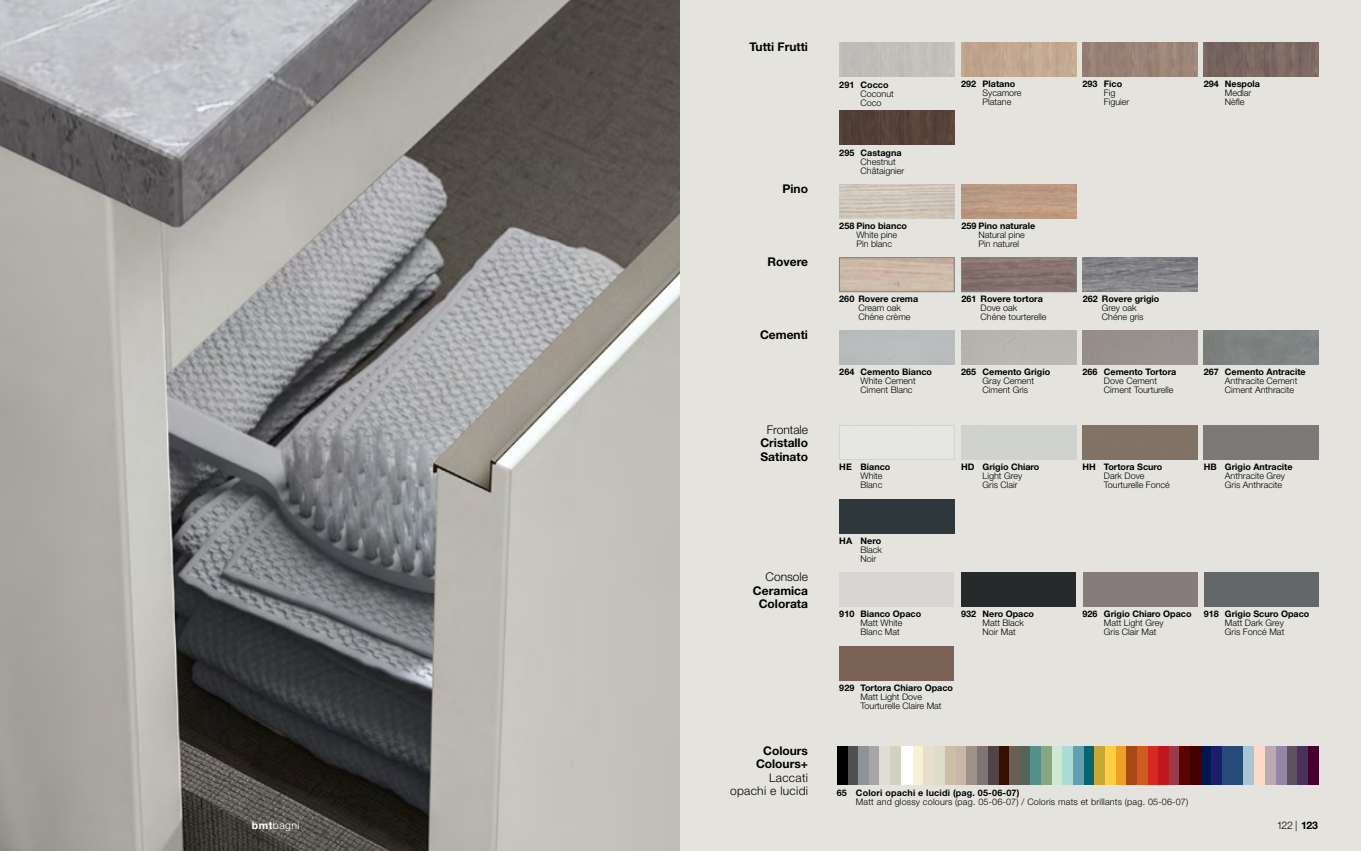
<style>
.page{position:relative;width:1361px;height:851px;background:#fff}
.page>*{position:absolute;margin:0;border:0;box-sizing:border-box;transform-origin:0 0}
.t1{font:700 12px/13.5px "Helvetica Neue LT Std";color:#000;text-align:center}
.t2{font:300 12px/13.5px "Helvetica Neue LT Std";letter-spacing:.025em;color:#000;text-align:right}
.t3{font:300 12px "Helvetica Neue LT Std";color:#000}
.t4{font:300 10.5px "Helvetica Neue LT Std";letter-spacing:.04em;color:#fff}
.t5{font:300 10.5px "Helvetica Neue LT Std";color:#000}
.t6{font:300 9px/9px "Helvetica Neue LT Std";color:#000}
.t7{font:700 9px "Helvetica Neue LT Std";color:#000}
.t8{font:300 9px "Helvetica Neue LT Std";letter-spacing:.02em;color:#000}
.t9{font:700 9px "Helvetica Neue LT Std";letter-spacing:.02em;color:#000}
.s1{font-weight:700}
</style>
<div class="page">
<img style="left:0;top:0;width:680px;height:850px">
<div style="left:680px;top:0;width:681px;height:850px;background:#e4e3dd"></div>
<img style="left:839px;top:111px;width:115px;height:34px">
<img style="left:961px;top:43px;width:115px;height:34px">
<img style="left:1082px;top:43px;width:115px;height:34px">
<img style="left:1203px;top:43px;width:115px;height:34px">
<div style="left:839px;top:425px;width:115px;height:34px;border:1px solid #d1d3d4"></div>
<div style="left:839px;top:499px;width:115px;height:34px;background:#2e383c"></div>
<div style="left:839px;top:572px;width:115px;height:34px;background:#d7d6d4"></div>
<div style="left:839px;top:646px;width:115px;height:34px;background:#7b6257"></div>
<div style="left:961px;top:572px;width:115px;height:34px;background:#272a2a"></div>
<div style="left:1082px;top:572px;width:115px;height:34px;background:#877c7c"></div>
<div style="left:1203px;top:572px;width:115px;height:34px;background:#646769"></div>
<img style="left:1082px;top:257px;width:115px;height:34px">
<div style="left:839px;top:257px;width:115px;height:35px;border:1px solid #808285"></div>
<div style="left:961px;top:257px;width:115px;height:35px;border:1px solid #808285"></div>
<div style="left:901px;top:746px;width:12px;height:38px;background:#fff"></div>
<div style="left:847px;top:746px;width:11px;height:38px;background:#515050"></div>
<div style="left:1147px;top:746px;width:11px;height:38px;background:#d92823"></div>
<div style="left:998px;top:746px;width:11px;height:38px;background:#380e00"></div>
<div style="left:1297px;top:746px;width:10px;height:38px;background:#4a325c"></div>
<div style="left:837px;top:746px;width:10px;height:38px;background:#000"></div>
<div style="left:1136px;top:746px;width:11px;height:38px;background:#d15a20"></div>
<div style="left:987px;top:746px;width:11px;height:38px;background:#514346"></div>
<div style="left:1286px;top:746px;width:11px;height:38px;background:#605163"></div>
<div style="left:858px;top:746px;width:11px;height:38px;background:#8d9399"></div>
<div style="left:1158px;top:746px;width:10px;height:38px;background:#c0171f"></div>
<div style="left:1009px;top:746px;width:11px;height:38px;background:#686054"></div>
<div style="left:1307px;top:746px;width:11px;height:38px;background:#45002e"></div>
<div style="left:890px;top:746px;width:11px;height:38px;background:#d3d1c0"></div>
<div style="left:1190px;top:746px;width:11px;height:38px;background:#400"></div>
<div style="left:1041px;top:746px;width:11px;height:38px;background:#86a781"></div>
<div style="left:869px;top:746px;width:10px;height:38px;background:#a9a5a7"></div>
<div style="left:1169px;top:746px;width:10px;height:38px;background:#983c4b"></div>
<div style="left:1020px;top:746px;width:10px;height:38px;background:#556358"></div>
<div style="left:1201px;top:746px;width:10px;height:38px;background:#00174b"></div>
<div style="left:1052px;top:746px;width:10px;height:38px;background:#cfe8d2"></div>
<div style="left:879px;top:746px;width:11px;height:38px;background:#deddd8"></div>
<div style="left:1179px;top:746px;width:11px;height:38px;background:#590304"></div>
<div style="left:1030px;top:746px;width:11px;height:38px;background:#548f8a"></div>
<div style="left:913px;top:746px;width:10px;height:38px;background:#f9f1d6"></div>
<div style="left:1211px;top:746px;width:11px;height:38px;background:#191f6b"></div>
<div style="left:1062px;top:746px;width:11px;height:38px;background:#abddd6"></div>
<div style="left:923px;top:746px;width:11px;height:38px;background:#e7dfcb"></div>
<div style="left:1222px;top:746px;width:11px;height:38px;background:#264b78"></div>
<div style="left:1073px;top:746px;width:11px;height:38px;background:#60a0b0"></div>
<div style="left:934px;top:746px;width:11px;height:38px;background:#dfdccc"></div>
<div style="left:1233px;top:746px;width:10px;height:38px;background:#264b78"></div>
<div style="left:1084px;top:746px;width:10px;height:38px;background:#076473"></div>
<div style="left:955px;top:746px;width:11px;height:38px;background:#c9b7a5"></div>
<div style="left:1254px;top:746px;width:11px;height:38px;background:#fddac6"></div>
<div style="left:1105px;top:746px;width:11px;height:38px;background:#ffce43"></div>
<div style="left:966px;top:746px;width:11px;height:38px;background:#9e9386"></div>
<div style="left:1265px;top:746px;width:10px;height:38px;background:#bca9b1"></div>
<div style="left:1116px;top:746px;width:10px;height:38px;background:#eea129"></div>
<div style="left:977px;top:746px;width:10px;height:38px;background:#7f7574"></div>
<div style="left:1275px;top:746px;width:11px;height:38px;background:#9685a5"></div>
<div style="left:1126px;top:746px;width:10px;height:38px;background:#ab4915"></div>
<div style="left:945px;top:746px;width:10px;height:38px;background:#cbbfa8"></div>
<div style="left:1243px;top:746px;width:11px;height:38px;background:#a9c4d4"></div>
<div style="left:1094px;top:746px;width:11px;height:38px;background:#c7a834"></div>
<h1 class="t1" style="left:749px;top:40px;width:60px">Tutti Frutti</h1>
<h1 class="t1" style="left:782px;top:181px;width:27px">Pino</h1>
<h1 class="t1" style="left:767px;top:255px;width:42px">Rovere</h1>
<h1 class="t1" style="left:760px;top:327px;width:49px">Cementi</h1>
<h1 class="t3" style="left:767px;top:422px;width:43px">Frontale</h1>
<h1 class="t1" style="left:760px;top:436px;width:49px;text-align:left">Cristallo<br>Satinato</h1>
<h1 class="t3" style="left:765px;top:569px;width:44px">Console</h1>
<h1 class="t1" style="left:753px;top:583px;width:57px">Ceramica<br>Colorata</h1>
<h1 class="t1" style="left:756px;top:743px;width:54px">Colours<br>Colours+</h1>
<h1 class="t2" style="left:730px;top:770px;width:79px">Laccati opachi e lucidi</h1>
<p class="t7" style="left:839px;top:79px;width:51px">291 Cocco</p>
<p class="t6" style="left:860px;top:89px;width:35px">Coconut<br>Coco</p>
<p class="t7" style="left:961px;top:78px;width:55px">292 Platano</p>
<p class="t6" style="left:982px;top:88px;width:41px">Sycamore<br>Platane</p>
<p class="t7" style="left:839px;top:147px;width:64px">295 Castagna</p>
<p class="t6" style="left:860px;top:157px;width:45px">Chestnut<br>Châtaignier</p>
<p class="t7" style="left:839px;top:220px;width:69px">258 Pino bianco</p>
<p class="t6" style="left:856px;top:230px;width:42px">White pine<br>Pin blanc</p>
<p class="t7" style="left:961px;top:220px;width:75px">259 Pino naturale</p>
<p class="t6" style="left:978px;top:230px;width:48px">Natural pine<br>Pin naturel</p>
<p class="t7" style="left:839px;top:293px;width:80px">260 Rovere crema</p>
<p class="t6" style="left:858px;top:303px;width:54px">Cream oak<br>Chéne crème</p>
<p class="t7" style="left:961px;top:293px;width:83px">261 Rovere tortora</p>
<p class="t6" style="left:980px;top:303px;width:67px">Dove oak<br>Chéne tourterelle</p>
<p class="t7" style="left:839px;top:366px;width:94px">264 Cemento Bianco</p>
<p class="t6" style="left:860px;top:376px;width:57px">White Cement<br>Ciment Blanc</p>
<p class="t7" style="left:961px;top:366px;width:90px">265 Cemento Grigio</p>
<p class="t6" style="left:982px;top:376px;width:53px">Gray Cement<br>Ciment Gris</p>
<p class="t7" style="left:839px;top:461px;width:53px">HE Bianco</p>
<p class="t6" style="left:860px;top:471px;width:23px">White<br>Blanc</p>
<p class="t7" style="left:961px;top:461px;width:80px">HD Grigio Chiaro</p>
<p class="t6" style="left:982px;top:471px;width:41px">Light Grey<br>Gris Clair</p>
<p class="t7" style="left:839px;top:535px;width:43px">HA Nero</p>
<p class="t6" style="left:860px;top:545px;width:23px">Black<br>Noir</p>
<p class="t7" style="left:839px;top:608px;width:83px">910 Bianco Opaco</p>
<p class="t6" style="left:860px;top:618px;width:43px">Matt White<br>Blanc Mat</p>
<p class="t7" style="left:961px;top:608px;width:74px">932 Nero Opaco</p>
<p class="t6" style="left:982px;top:618px;width:43px">Matt Black<br>Noir Mat</p>
<p class="t7" style="left:839px;top:682px;width:115px">929 Tortora Chiaro Opaco</p>
<p class="t6" style="left:860px;top:692px;width:83px">Matt Light Dove<br>Tourturelle Claire Mat</p>
<p class="t7" style="left:1082px;top:78px;width:41px">293 Fico</p>
<p class="t6" style="left:1104px;top:88px;width:27px">Fig<br>Figuier</p>
<p class="t7" style="left:1203px;top:78px;width:58px">294 Nespola</p>
<p class="t6" style="left:1225px;top:88px;width:28px">Medlar<br>Nèfle</p>
<p class="t7" style="left:1082px;top:293px;width:78px">262 Rovere grigio</p>
<p class="t6" style="left:1102px;top:303px;width:43px">Grey oak<br>Chéne gris</p>
<p class="t7" style="left:1082px;top:366px;width:95px">266 Cemento Tortora</p>
<p class="t6" style="left:1104px;top:376px;width:71px">Dove Cement<br>Ciment Tourturelle</p>
<p class="t7" style="left:1203px;top:366px;width:104px">267 Cemento Antracite</p>
<p class="t6" style="left:1225px;top:376px;width:74px">Anthracite Cement<br>Ciment Anthracite</p>
<p class="t7" style="left:1082px;top:461px;width:81px">HH Tortora Scuro</p>
<p class="t6" style="left:1104px;top:471px;width:68px">Dark Dove<br>Tourturelle Foncé</p>
<p class="t7" style="left:1203px;top:461px;width:90px">HB Grigio Antracite</p>
<p class="t6" style="left:1225px;top:471px;width:61px">Anthracite Grey<br>Gris Anthracite</p>
<p class="t7" style="left:1082px;top:608px;width:110px">926 Grigio Chiaro Opaco</p>
<p class="t6" style="left:1104px;top:618px;width:61px">Matt Light Grey<br>Gris Clair Mat</p>
<p class="t7" style="left:1203px;top:608px;width:107px">918 Grigio Scuro Opaco</p>
<p class="t6" style="left:1225px;top:618px;width:61px">Matt Dark Grey<br>Gris Foncé Mat</p>
<p class="t9" style="left:837px;top:787px;width:184px">65 Colori opachi e lucidi (pag. 05-06-07)</p>
<p class="t8" style="left:856px;top:796px;width:334px">Matt and glossy colours (pag. 05-06-07) / Coloris mats et brillants (pag. 05-06-07)</p>
<p class="t4" style="left:252px;top:818px;width:49px"><span class="s1">bmt</span>bagni</p>
<p class="t5" style="left:1276px;top:818px;width:43px">122 | <span class="s1">123</span></p>
</div>
